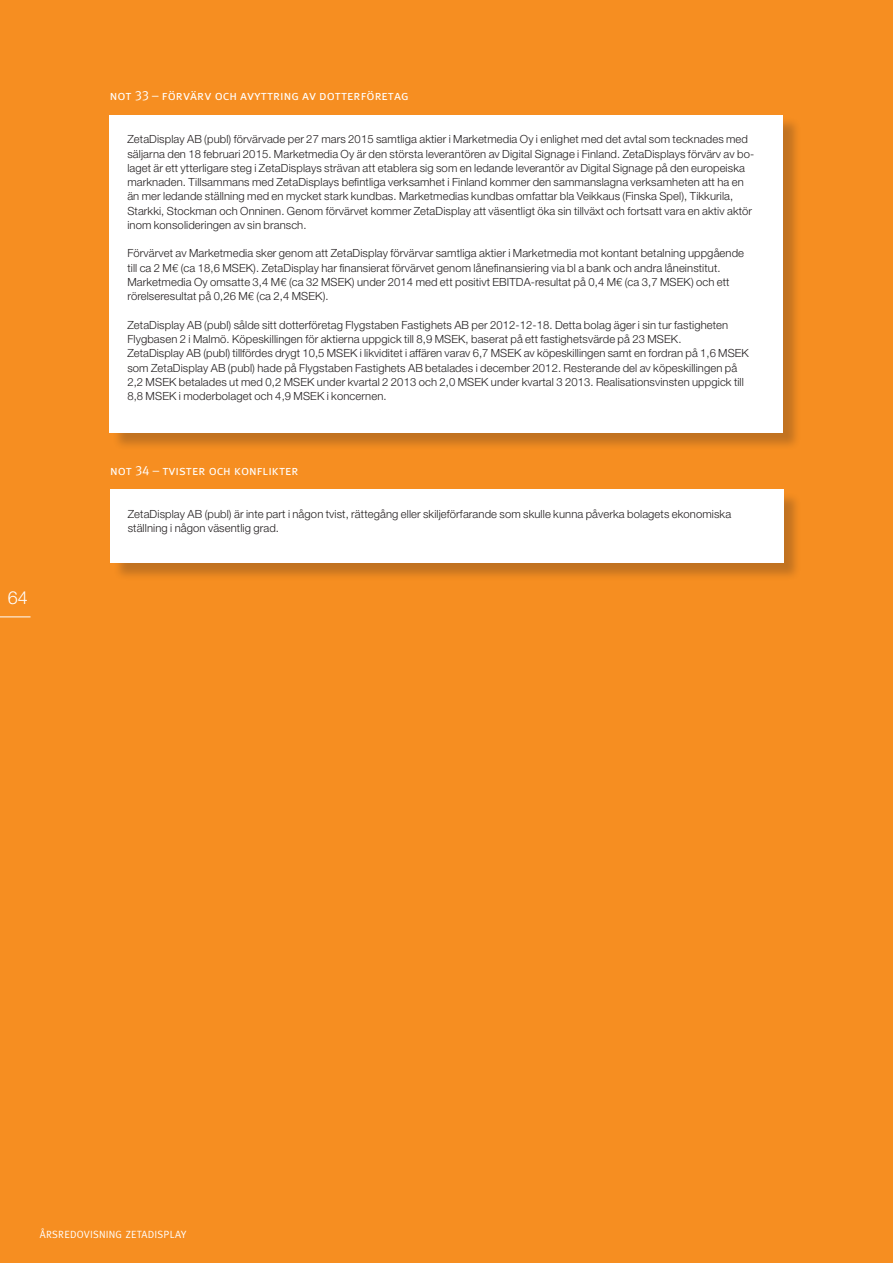
<style>
.page{position:relative;width:893px;height:1263px;background:#f68e21}
.page>*{position:absolute;margin:0;border:0;box-sizing:border-box;transform-origin:0 0}
.t1{font:300 18px "Helvetica Neue";color:#fff}
.t2{font:13.5px "Meta Caps";color:#fff}
.t3{font:300 11.25px/14.2px "Helvetica Neue";letter-spacing:.01em;color:#231f20}
.t4{font:10.5px "Meta";letter-spacing:.02em;color:#fff}
.s1{font-family:"Helvetica"}
</style>
<div class="page">
<hr style="left:0;top:617px;width:31px;height:1px;background:#fff">
<div style="left:112px;top:117px;width:690px;height:334px;background:#231f20;opacity:.25"></div>
<div style="left:110px;top:115px;width:673px;height:317px;background:#fff"></div>
<div style="left:113px;top:491px;width:689px;height:90px;background:#231f20;opacity:.25"></div>
<div style="left:110px;top:489px;width:673px;height:73px;background:#fff"></div>
<h1 class="t1" style="left:8px;top:586px;width:22px">64</h1>
<p class="t2" style="left:110px;top:88px;width:300px">not 33 – förvärv och avyttring av dotterföretag</p>
<p class="t3" style="left:127px;top:132px;width:628px">ZetaDisplay AB (publ) förvärvade per 27 mars 2015 samtliga aktier i Marketmedia Oy i enlighet med det avtal som tecknades med säljarna den 18 februari 2015. Marketmedia Oy är den största leverantören av Digital Signage i Finland. ZetaDisplays förvärv av bo&shy;laget är ett ytterligare steg i ZetaDisplays strävan att etablera sig som en ledande leverantör av Digital Signage på den europeiska marknaden. Tillsammans med ZetaDisplays befintliga verksamhet i Finland kommer den sammanslagna verksamheten att ha en än mer ledande ställning med en mycket stark kundbas. Marketmedias kundbas omfattar bla Veikkaus (Finska Spel), Tikkurila, Starkki, Stockman och Onninen. Genom förvärvet kommer ZetaDisplay att väsentligt öka sin tillväxt och fortsatt vara en aktiv aktör inom konsolideringen av sin bransch.</p>
<p class="t3" style="left:127px;top:246px;width:618px">Förvärvet av Marketmedia sker genom att ZetaDisplay förvärvar samtliga aktier i Marketmedia mot kontant betalning uppgående till ca 2 M<span class="s1">€</span> (ca 18,6 MSEK). ZetaDisplay har finansierat förvärvet genom lånefinansiering via bl a bank och andra låneinstitut.<br>Marketmedia Oy omsatte 3,4 M<span class="s1">€</span> (ca 32 MSEK) under 2014 med ett positivt EBITDA-resultat på 0,4 M<span class="s1">€</span> (ca 3,7 MSEK) och ett rörelseresultat på 0,26 M<span class="s1">€</span> (ca 2,4 MSEK).</p>
<p class="t3" style="left:127px;top:317px;width:623px">ZetaDisplay AB (publ) sålde sitt dotterföretag Flygstaben Fastighets AB per 2012-12-18. Detta bolag äger i sin tur fastigheten Flygbasen 2 i Malmö. Köpeskillingen för aktierna uppgick till 8,9 MSEK, baserat på ett fastighetsvärde på 23 MSEK.<br>ZetaDisplay AB (publ) tillfördes drygt 10,5 MSEK i likviditet i affären varav 6,7 MSEK av köpeskillingen samt en fordran på 1,6 MSEK som ZetaDisplay AB (publ) hade på Flygstaben Fastighets AB betalades i december 2012. Resterande del av köpeskillingen på 2,2 MSEK betalades ut med 0,2 MSEK under kvartal 2 2013 och 2,0 MSEK under kvartal 3 2013. Realisationsvinsten uppgick till 8,8 MSEK i moderbolaget och 4,9 MSEK i koncernen.</p>
<p class="t2" style="left:110px;top:462px;width:190px">not 34 – tvister och konflikter</p>
<p class="t3" style="left:128px;top:506px;width:605px">ZetaDisplay AB (publ) är inte part i någon tvist, rättegång eller skiljeförfarande som skulle kunna påverka bolagets ekonomiska ställning i någon väsentlig grad.</p>
<p class="t4" style="left:40px;top:1228px;width:148px">ÅRSREDOVISNING ZETADISPLAY</p>
</div>
